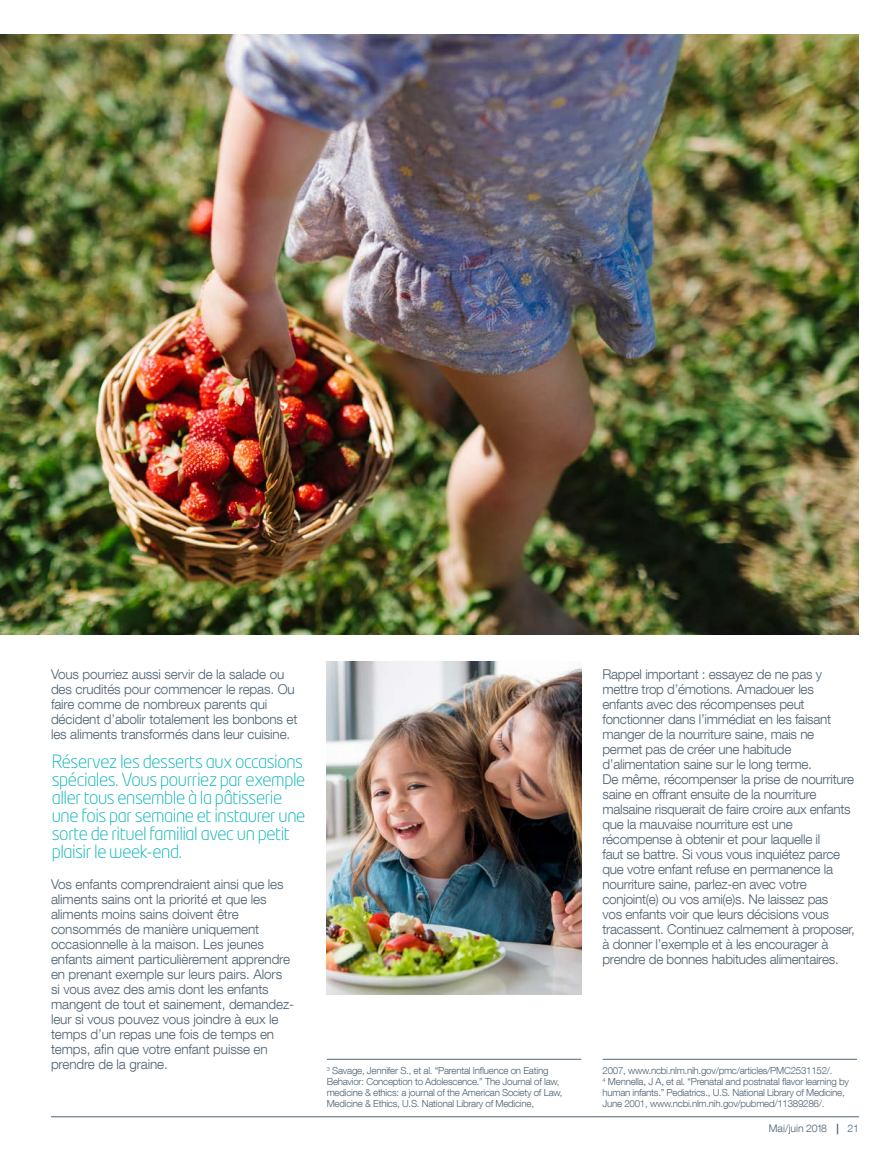
<style>
.page{position:relative;width:891px;height:1161px;background:#fff}
.page>*{position:absolute;margin:0;border:0;box-sizing:border-box;transform-origin:0 0}
.t1{font:300 18px/18px "Neo Tech Pro";letter-spacing:-.025em;color:#00b3b5}
.t2{font:300 13.5px/15px "Helvetica Neue LT Com";letter-spacing:-.02em;color:#4d6172}
.t3{font:300 10.5px "Helvetica Neue LT Com";color:#4d6172}
.t4{font:300 9.75px/11.1px "Helvetica Neue LT Com";letter-spacing:-.025em;color:#4d6172}
.s1{font-weight:700}
</style>
<div class="page">
<img style="left:327px;top:662px;width:255px;height:332px">
<img style="left:0;top:34px;width:859px;height:600px">
<hr style="left:51px;top:1116px;width:808px;height:1px;background:#4d6172">
<hr style="left:327px;top:1059px;width:254px;height:1px;background:#4d6172">
<hr style="left:603px;top:1059px;width:254px;height:1px;background:#4d6172">
<p class="t2" style="left:51px;top:666px;width:248px">Vous pourriez aussi servir de la salade ou des crudités pour commencer le repas. Ou faire comme de nombreux parents qui décident d’abolir totalement les bonbons et les aliments transformés dans leur cuisine.</p>
<h1 class="t1" style="left:52px;top:752px;width:255px">Réservez les desserts aux occasions spéciales. Vous pourriez par exemple aller tous ensemble à la pâtisserie une fois par semaine et instaurer une sorte de rituel familial avec un petit plaisir le week-end.</h1>
<p class="t2" style="left:51px;top:876px;width:245px">Vos enfants comprendraient ainsi que les aliments sains ont la priorité et que les aliments moins sains doivent être consommés de manière uniquement occasionnelle à la maison. Les jeunes enfants aiment particulièrement apprendre en prenant exemple sur leurs pairs. Alors si vous avez des amis dont les enfants mangent de tout et sainement, demandez&shy;leur si vous pouvez vous joindre à eux le temps d’un repas une fois de temps en temps, afin que votre enfant puisse en prendre de la graine.</p>
<p class="t2" style="left:602px;top:666px;width:254px">Rappel important : essayez de ne pas y mettre trop d’émotions. Amadouer les enfants avec des récompenses peut fonctionner dans l’immédiat en les faisant manger de la nourriture saine, mais ne permet pas de créer une habitude d’alimentation saine sur le long terme.<br>De même, récompenser la prise de nourriture saine en offrant ensuite de la nourriture malsaine risquerait de faire croire aux enfants que la mauvaise nourriture est une récompense à obtenir et pour laquelle il<br>faut se battre. Si vous vous inquiétez parce que votre enfant refuse en permanence la nourriture saine, parlez-en avec votre conjoint(e) ou vos ami(e)s. Ne laissez pas<br>vos enfants voir que leurs décisions vous tracassent. Continuez calmement à proposer, à donner l’exemple et à les encourager à prendre de bonnes habitudes alimentaires.</p>
<p class="t4" style="left:327px;top:1065px;width:237px"><sup>3</sup> Savage, Jennifer S., et al. “Parental Influence on Eating Behavior: Conception to Adolescence.” The Journal of law, medicine &amp; ethics: a journal of the American Society of Law, Medicine &amp; Ethics, U.S. National Library of Medicine,</p>
<p class="t4" style="left:602px;top:1065px;width:248px">2007, www.ncbi.nlm.nih.gov/pmc/articles/PMC2531152/.<br><sup>4</sup> Mennella, J A, et al. “Prenatal and postnatal flavor learning by human infants.” Pediatrics., U.S. National Library of Medicine, June 2001, www.ncbi.nlm.nih.gov/pubmed/11389286/.</p>
<p class="t3" style="left:769px;top:1122px;width:72px">Mai/juin 2018 <span class="s1">|</span></p>
<p class="t3" style="left:848px;top:1122px;width:13px">21</p>
</div>
